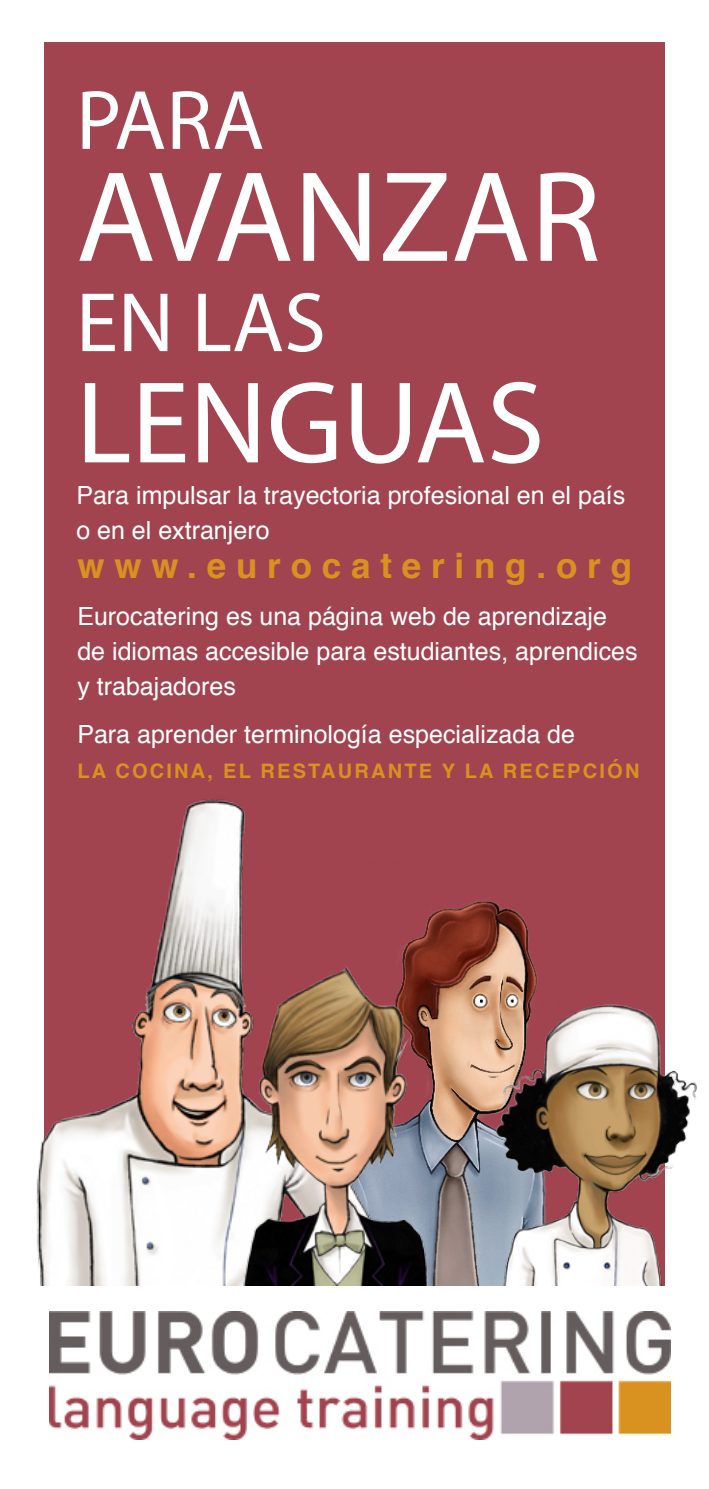
<style>
.page{position:relative;width:709px;height:1489px;background:#fff}
.page>*{position:absolute;margin:0;border:0;box-sizing:border-box;transform-origin:0 0}
.t1{font:130px "Myriad Pro";color:#fff}
.t2{font:117.5px "Myriad Pro";color:#fff}
.t3{font:85px "Myriad Pro";color:#fff}
.t4{font:700 35px "Helvetica";letter-spacing:.28em;color:#d99220}
.t5{font:25px/35px "Helvetica";color:#fff}
.t6{font:700 20px "Helvetica";letter-spacing:.11em;color:#d99220}
</style>
<div class="page">
<div style="left:45px;top:43px;width:620px;height:1247px;background:#a24450"></div>
<img style="left:50px;top:1311px;width:620px;height:127px">
<img style="left:403px;top:901px;width:135px;height:89px">
<img style="left:36px;top:787px;width:210px;height:498px">
<img style="left:218px;top:951px;width:289px;height:334px">
<img style="left:473px;top:990px;width:224px;height:295px">
<div style="left:27px;top:1285px;width:643px;height:11px;background:#fff"></div>
<p class="t3" style="left:76px;top:68px;width:190px">PARA</p>
<p class="t1" style="left:76px;top:137px;width:526px">AVANZAR</p>
<p class="t3" style="left:76px;top:270px;width:251px">EN LAS</p>
<p class="t2" style="left:76px;top:350px;width:470px">LENGUAS</p>
<p class="t5" style="left:76px;top:478px;width:550px">Para impulsar la trayectoria profesional en el país o en el extranjero</p>
<p class="t4" style="left:77px;top:537px;width:556px">www.eurocatering.org</p>
<p class="t5" style="left:77px;top:599px;width:531px">Eurocatering es una página web de aprendizaje</p>
<p class="t5" style="left:77px;top:634px;width:561px">de idiomas accesible para estudiantes, aprendices</p>
<p class="t5" style="left:77px;top:669px;width:160px">y trabajadores</p>
<p class="t5" style="left:77px;top:717px;width:499px">Para aprender terminología especializada de</p>
<p class="t6" style="left:77px;top:754px;width:563px">LA COCINA, EL RESTAURANTE Y LA RECEPCIÓN</p>
</div>
